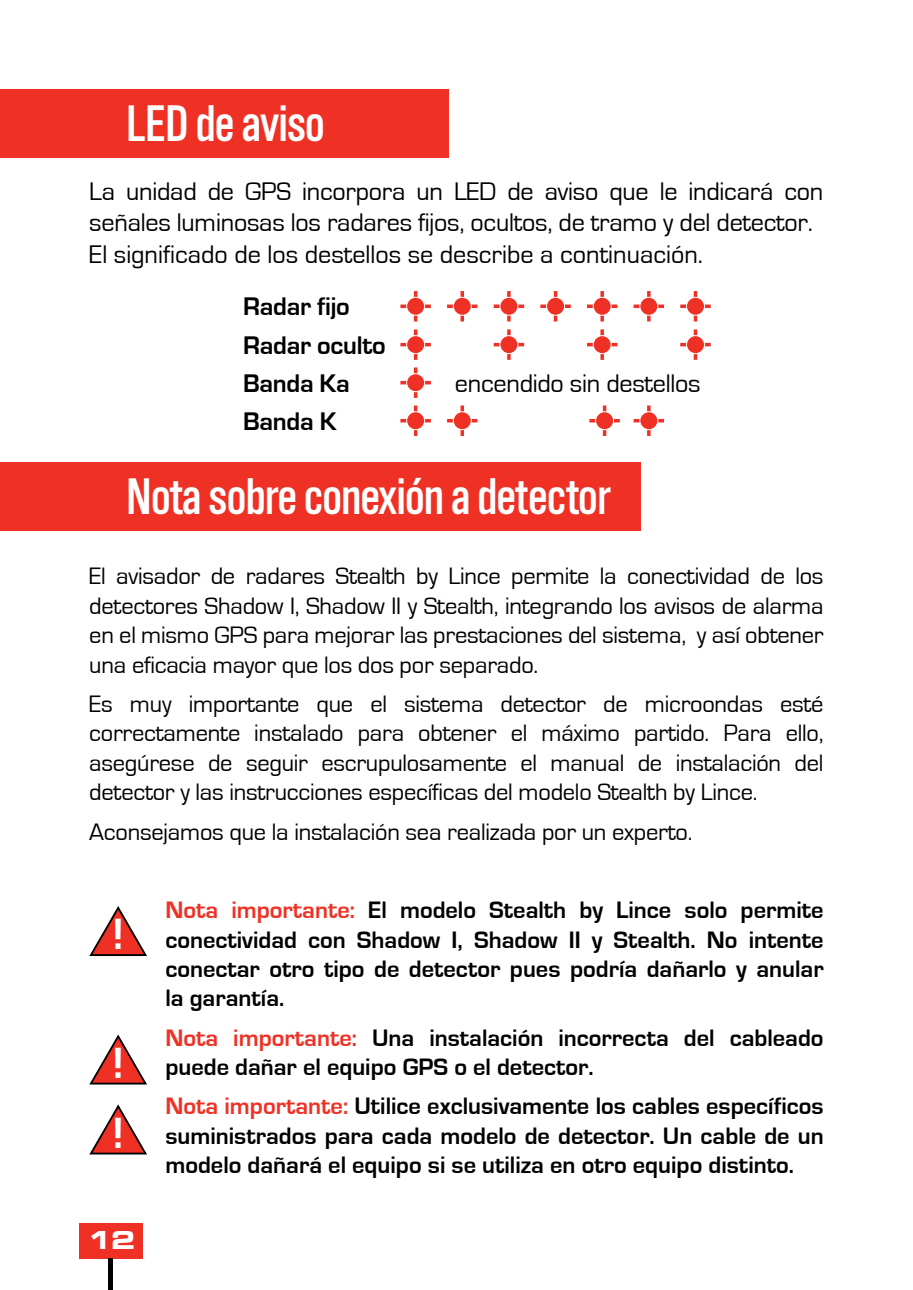
<style>
.page{position:relative;width:913px;height:1290px;background:#fff}
.page>*{position:absolute;margin:0;border:0;box-sizing:border-box;transform-origin:0 0}
.t1{font:49px "Cg Alpin Gth No 3";color:#fff}
.t2{font:700 45.15px/70px "Eurostile";color:#fff}
.t3{font:26.25px/31.5px "Eurostile";letter-spacing:-.01em;color:#000}
.t4{font:700 26.25px/38.1px "Eurostile";letter-spacing:-.01em;color:#000}
.t5{font:24.5px/29.4px "Eurostile";letter-spacing:-.01em;color:#000;text-align:justify}
.t6{font:700 24.5px/29.4px "Eurostile";color:#000;text-align:justify}
.t7{font:24.5px "Eurostile Bold Extended Two";color:#fff}
.s1{color:#ee3124}
</style>
<div class="page">
<div style="left:79px;top:1223px;width:64px;height:35px;background:#ee3124"></div>
<hr style="left:109px;top:1258px;width:4px;height:32px;background:#000">
<div style="left:0;top:89px;width:448px;height:69px;background:#ee3124"></div>
<div style="left:0;top:462px;width:640px;height:69px;background:#ee3124"></div>
<hr style="left:414px;top:291px;width:3px;height:30px;background:#ee3124">
<svg style="left:400px;top:304px;width:31px;height:4px"></svg>
<div style="left:407px;top:297px;width:18px;height:18px;background:#ee3124;border-radius:50%"></div>
<div style="left:406px;top:297px;width:19px;height:19px;border:1px solid #fff;border-radius:50%"></div>
<hr style="left:414px;top:329px;width:3px;height:31px;background:#ee3124">
<hr style="left:400px;top:343px;width:31px;height:3px;background:#ee3124">
<div style="left:407px;top:336px;width:18px;height:18px;background:#ee3124;border-radius:50%"></div>
<div style="left:406px;top:335px;width:19px;height:19px;border:1px solid #fff;border-radius:50%"></div>
<hr style="left:414px;top:367px;width:3px;height:31px;background:#ee3124">
<hr style="left:400px;top:381px;width:31px;height:3px;background:#ee3124">
<div style="left:407px;top:374px;width:18px;height:18px;background:#ee3124;border-radius:50%"></div>
<div style="left:406px;top:373px;width:19px;height:19px;border:1px solid #fff;border-radius:50%"></div>
<hr style="left:414px;top:405px;width:3px;height:31px;background:#ee3124">
<hr style="left:400px;top:419px;width:31px;height:3px;background:#ee3124">
<div style="left:407px;top:412px;width:18px;height:18px;background:#ee3124;border-radius:50%"></div>
<div style="left:406px;top:411px;width:19px;height:19px;border:1px solid #fff;border-radius:50%"></div>
<svg style="left:600px;top:291px;width:4px;height:30px"></svg>
<svg style="left:587px;top:304px;width:30px;height:4px"></svg>
<div style="left:593px;top:297px;width:18px;height:18px;background:#ee3124;border-radius:50%"></div>
<div style="left:593px;top:297px;width:18px;height:19px;border:1px solid #fff;border-radius:50%"></div>
<svg style="left:600px;top:329px;width:4px;height:31px"></svg>
<hr style="left:587px;top:343px;width:30px;height:3px;background:#ee3124">
<div style="left:593px;top:336px;width:18px;height:18px;background:#ee3124;border-radius:50%"></div>
<div style="left:593px;top:335px;width:18px;height:19px;border:1px solid #fff;border-radius:50%"></div>
<svg style="left:507px;top:291px;width:4px;height:30px"></svg>
<svg style="left:494px;top:304px;width:30px;height:4px"></svg>
<div style="left:500px;top:297px;width:18px;height:18px;background:#ee3124;border-radius:50%"></div>
<div style="left:499px;top:297px;width:19px;height:19px;border:1px solid #fff;border-radius:50%"></div>
<svg style="left:507px;top:329px;width:4px;height:31px"></svg>
<hr style="left:494px;top:343px;width:30px;height:3px;background:#ee3124">
<div style="left:500px;top:336px;width:18px;height:18px;background:#ee3124;border-radius:50%"></div>
<div style="left:499px;top:335px;width:19px;height:19px;border:1px solid #fff;border-radius:50%"></div>
<hr style="left:694px;top:291px;width:3px;height:30px;background:#ee3124">
<svg style="left:680px;top:304px;width:31px;height:4px"></svg>
<div style="left:686px;top:297px;width:18px;height:18px;background:#ee3124;border-radius:50%"></div>
<div style="left:686px;top:297px;width:19px;height:19px;border:1px solid #fff;border-radius:50%"></div>
<hr style="left:694px;top:329px;width:3px;height:31px;background:#ee3124">
<hr style="left:680px;top:343px;width:31px;height:3px;background:#ee3124">
<div style="left:686px;top:336px;width:18px;height:18px;background:#ee3124;border-radius:50%"></div>
<div style="left:686px;top:335px;width:19px;height:19px;border:1px solid #fff;border-radius:50%"></div>
<hr style="left:603px;top:405px;width:3px;height:31px;background:#ee3124">
<hr style="left:589px;top:419px;width:31px;height:3px;background:#ee3124">
<div style="left:595px;top:412px;width:18px;height:18px;background:#ee3124;border-radius:50%"></div>
<div style="left:595px;top:411px;width:19px;height:19px;border:1px solid #fff;border-radius:50%"></div>
<svg style="left:460px;top:291px;width:4px;height:30px"></svg>
<svg style="left:447px;top:304px;width:30px;height:4px"></svg>
<div style="left:453px;top:297px;width:18px;height:18px;background:#ee3124;border-radius:50%"></div>
<div style="left:453px;top:297px;width:19px;height:19px;border:1px solid #fff;border-radius:50%"></div>
<svg style="left:460px;top:405px;width:4px;height:31px"></svg>
<hr style="left:447px;top:419px;width:30px;height:3px;background:#ee3124">
<div style="left:453px;top:412px;width:18px;height:18px;background:#ee3124;border-radius:50%"></div>
<div style="left:453px;top:411px;width:19px;height:19px;border:1px solid #fff;border-radius:50%"></div>
<hr style="left:647px;top:291px;width:3px;height:30px;background:#ee3124">
<svg style="left:633px;top:304px;width:31px;height:4px"></svg>
<div style="left:640px;top:297px;width:18px;height:18px;background:#ee3124;border-radius:50%"></div>
<div style="left:639px;top:297px;width:19px;height:19px;border:1px solid #fff;border-radius:50%"></div>
<hr style="left:647px;top:405px;width:3px;height:31px;background:#ee3124">
<hr style="left:633px;top:419px;width:31px;height:3px;background:#ee3124">
<div style="left:640px;top:412px;width:18px;height:18px;background:#ee3124;border-radius:50%"></div>
<div style="left:639px;top:411px;width:19px;height:19px;border:1px solid #fff;border-radius:50%"></div>
<hr style="left:554px;top:291px;width:3px;height:30px;background:#ee3124">
<svg style="left:540px;top:304px;width:31px;height:4px"></svg>
<div style="left:546px;top:297px;width:18px;height:18px;background:#ee3124;border-radius:50%"></div>
<div style="left:546px;top:297px;width:19px;height:19px;border:1px solid #fff;border-radius:50%"></div>
<svg style="left:89px;top:906px;width:58px;height:50px"></svg>
<svg style="left:89px;top:1034px;width:58px;height:51px"></svg>
<svg style="left:89px;top:1104px;width:58px;height:51px"></svg>
<h1 class="t1" style="left:126px;top:95px;width:200px">LED de aviso</h1>
<p class="t3" style="left:89px;top:176px;width:736px">La unidad de GPS incorpora un LED de aviso que le indicará con señales luminosas los radares fijos, ocultos, de tramo y del detector.<br>El significado de los destellos se describe a continuación.</p>
<p class="t4" style="left:243px;top:288px;width:144px">Radar fijo<br>Radar oculto<br>Banda Ka</p>
<p class="t4" style="left:243px;top:402px;width:95px">Banda K</p>
<p class="t3" style="left:455px;top:368px;width:247px">encendido sin destellos</p>
<h1 class="t1" style="left:126px;top:468px;width:487px">Nota sobre conexión a detector</h1>
<p class="t5" style="left:89px;top:562px;width:736px">El avisador de radares Stealth by Lince permite la conectividad de los detectores Shadow I, Shadow II y Stealth, integrando los avisos de alarma en el mismo GPS para mejorar las prestaciones del sistema, y así obtener una eficacia mayor que los dos por separado.</p>
<p class="t5" style="left:89px;top:690px;width:736px">Es muy importante que el sistema detector de microondas esté correctamente instalado para obtener el máximo partido. Para ello, asegúrese de seguir escrupulosamente el manual de instalación del detector y las instrucciones específicas del modelo Stealth by Lince.</p>
<p class="t5" style="left:89px;top:817px;width:604px">Aconsejamos que la instalación sea realizada por un experto.</p>
<h2 class="t2" style="left:112px;top:900px;width:14px">!</h2>
<h2 class="t2" style="left:112px;top:1028px;width:14px">! !</h2>
<p class="t7" style="left:87px;top:1223px;width:50px">12</p>
<p class="t6" style="left:165px;top:896px;width:660px"><span class="s1">Nota importante:</span> El modelo Stealth by Lince solo permite conectividad con Shadow I, Shadow II y Stealth. No intente conectar otro tipo de detector pues podría dañarlo y anular la garantía.</p>
<p class="t6" style="left:165px;top:1023px;width:660px"><span class="s1">Nota importante:</span> Una instalación incorrecta del cableado puede dañar el equipo GPS o el detector.</p>
<p class="t6" style="left:165px;top:1092px;width:660px"><span class="s1">Nota importante:</span> Utilice exclusivamente los cables específicos suministrados para cada modelo de detector. Un cable de un modelo dañará el equipo si se utiliza en otro equipo distinto.</p>
</div>
